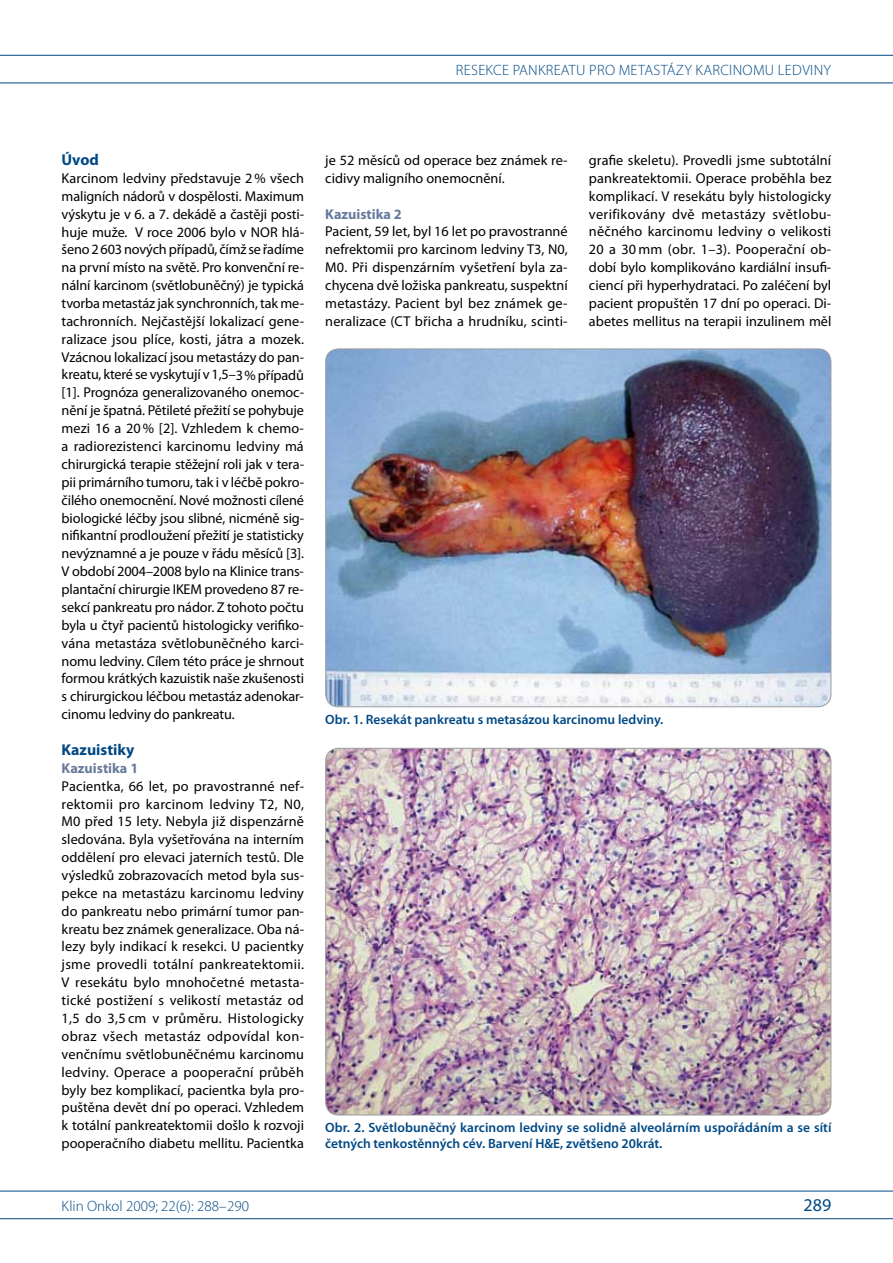
<style>
.page{position:relative;width:893px;height:1263px;background:#fff}
.page>*{position:absolute;margin:0;border:0;box-sizing:border-box;transform-origin:0 0}
.t1{font:18px "Myriad Pro";color:#004985}
.t2{font:700 15.75px "Myriad Pro";color:#004985}
.t3{font:300 15px "Myriad Pro";color:#004985}
.t4{font:14.25px/17.9px "Myriad Pro";color:#000;text-align:justify}
.t5{font:700 14.25px "Myriad Pro";color:#677a9c}
.t6{font:600 13.5px/16.5px "Myriad Pro";color:#004985}
</style>
<div class="page">
<hr style="left:0;top:55px;width:893px;height:1px;background:#004985">
<hr style="left:0;top:83px;width:893px;height:1px;background:#004985">
<hr style="left:0;top:1191px;width:893px;height:1px;background:#004985">
<hr style="left:0;top:1218px;width:893px;height:1px;background:#004985">
<img style="left:326px;top:349px;width:505px;height:358px">
<img style="left:326px;top:748px;width:505px;height:367px">
<p class="t3" style="left:456px;top:61px;width:31px">RESEKCE</p>
<p class="t3" style="left:513px;top:61px;width:25px">PANKRE</p>
<p class="t3" style="left:561px;top:61px;width:38px">ATU PRO</p>
<p class="t3" style="left:619px;top:61px;width:104px">METASTÁZY KARCINOMU</p>
<p class="t3" style="left:778px;top:61px;width:9px">LEDVIN</p>
<p class="t3" style="left:824px;top:61px;width:8px">Y</p>
<p class="t2" style="left:62px;top:149px;width:39px">Úvod</p>
<p class="t4" style="left:62px;top:169px;width:244px">Karcinom ledviny představuje 2% všech maligních nádorů v dospělosti. Maximum výskytu je v 6. a 7. dekádě a častěji posti‑ huje muže. V roce 2006 bylo v NOR hlá‑ šeno 2 603 nových případů, čímž se řadíme na první místo na světě. Pro konvenční re‑ nální karcinom (světlobuněčný) je typická tvorba metastáz jak synchronních, tak me‑ tachronních. Nejčastější lokalizací gene‑ ralizace jsou plíce, kosti, játra a mozek.<br>Vzácnou lokalizací jsou metastázy do pan‑ kreatu, které se vyskytují v 1,5–3% případů [1]. Prognóza generalizovaného onemoc‑ nění je špatná. Pětileté přežití se pohybuje mezi 16 a 20% [2]. Vzhledem k chemo‑ a radiorezistenci karcinomu ledviny má chirurgická terapie stěžejní roli jak v tera‑ pii primárního tumoru, tak i v léčbě pokro‑ čilého onemocnění. Nové možnosti cílené biologické léčby jsou slibné, nicméně sig‑ nifikantní prodloužení přežití je statisticky nevýznamné a je pouze v řádu měsíců [3].<br>V období 2004–2008 bylo na Klinice trans‑ plantační chirurgie IKEM provedeno 87 re‑ sekcí pankreatu pro nádor. Z tohoto počtu byla u čtyř pacientů histologicky verifiko‑ vána metastáza světlobuněčného karci‑ nomu ledviny. Cílem této práce je shrnout formou krátkých kazuistik naše zkušenosti s chirurgickou léčbou metastáz adenokar‑ cinomu ledviny do pankreatu.</p>
<p class="t2" style="left:62px;top:739px;width:74px">Kazuistiky</p>
<p class="t5" style="left:62px;top:759px;width:78px">Kazuistika 1</p>
<p class="t4" style="left:62px;top:777px;width:244px">Pacientka, 66 let, po pravostranné nef‑ rektomii pro karcinom ledviny T2, N0, M0 před 15 lety. Nebyla již dispenzárně sledována. Byla vyšetřována na interním oddělení pro elevaci jaterních testů. Dle výsledků zobrazovacích metod byla sus‑ pekce na metastázu karcinomu ledviny do pankreatu nebo primární tumor pan‑ kreatu bez známek generalizace. Oba ná‑ lezy byly indikací k resekci. U pacientky jsme provedli totální pankreatektomii.<br>V resekátu bylo mnohočetné metasta‑ tické postižení s velikostí metastáz od 1,5 do 3,5 cm v průměru. Histologicky obraz všech metastáz odpovídal kon‑ venčnímu světlobuněčnému karcinomu ledviny. Operace a pooperační průběh byly bez komplikací, pacientka byla pro‑ puštěna devět dní po operaci. Vzhledem k totální pankreatektomii došlo k rozvoji pooperačního diabetu mellitu. Pacientka</p>
<p class="t4" style="left:325px;top:151px;width:244px">je 52 měsíců od operace bez známek re‑ cidivy maligního onemocnění.</p>
<p class="t5" style="left:325px;top:204px;width:78px">Kazuistika 2</p>
<p class="t4" style="left:325px;top:223px;width:244px">Pacient, 59 let, byl 16 let po pravostranné nefrektomii pro karcinom ledviny T3, N0, M0. Při dispenzárním vyšetření byla za‑ chycena dvě ložiska pankreatu, suspektní metastázy. Pacient byl bez známek ge‑ neralizace (CT břicha a hrudníku, scinti‑</p>
<p class="t4" style="left:589px;top:151px;width:244px">grafie skeletu). Provedli jsme subtotální pankreatektomii. Operace proběhla bez komplikací. V resekátu byly histologicky verifikovány dvě metastázy světlobu‑ něčného karcinomu ledviny o velikosti 20 a 30 mm (obr. 1–3). Pooperační ob‑ dobí bylo komplikováno kardiální insufi‑ ciencí při hyperhydrataci. Po zaléčení byl pacient propuštěn 17 dní po operaci. Di‑ abetes mellitus na terapii inzulinem měl</p>
<p class="t6" style="left:325px;top:710px;width:340px">Obr. 1. Resekát pankreatu s metasázou karcinomu ledviny.</p>
<p class="t6" style="left:325px;top:1119px;width:508px">Obr. 2. Světlobuněčný karcinom ledviny se solidně alveolárním uspořádáním a se sítí četných tenkostěnných cév. Barvení H&amp;E, zvětšeno 20krát.</p>
<p class="t3" style="left:62px;top:1197px;width:189px">KLIN ONKOL 2009; 22(6): 288–290</p>
<p class="t1" style="left:804px;top:1194px;width:29px">289</p>
</div>
